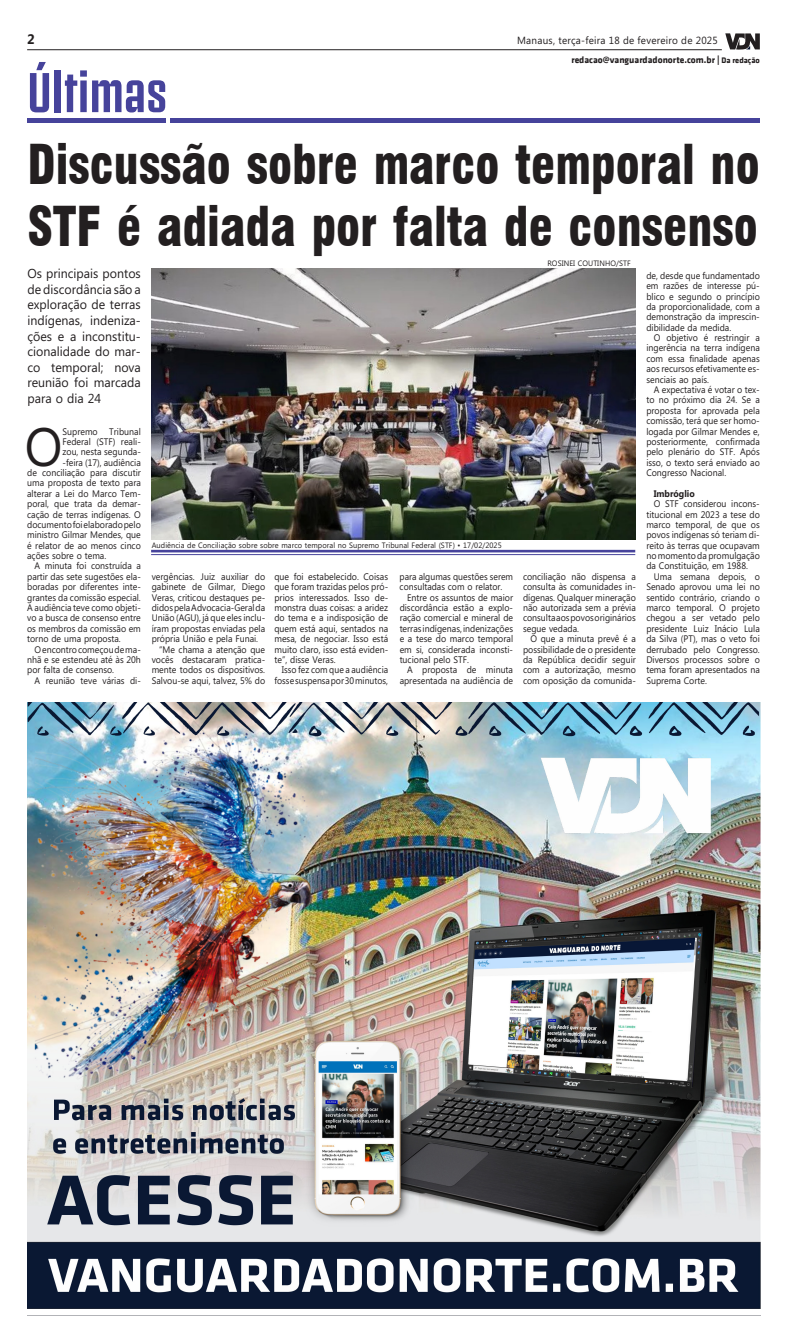
<style>
.page{position:relative;width:787px;height:1340px;background:#fff}
.page>*{position:absolute;margin:0;border:0;box-sizing:border-box;transform-origin:0 0}
.t1{font:700 56.18px "Juventus Fans";color:#46439b}
.t2{font:53.99px "Microsoft Phags Pa";color:#231f20;scale:.93 1}
.t3{font:900 condensed 53.64px/61.4px "Swiss 721 BT";color:#231f20;scale:.9 1}
.t4{font:700 13.83px "Microsoft Phags Pa";color:#231f20;scale:.96 1}
.t5{font:12.95px/15.6px "Microsoft Phags Pa";color:#231f20;text-align:justify;scale:.96 1}
.t6{font:10.41px "Microsoft Phags Pa";letter-spacing:.025em;color:#231f20;scale:.96 1}
.t7{font:9.54px "Microsoft Phags Pa";color:#231f20;scale:.93 1}
.t8{font:9.54px "Microsoft Phags Pa";color:#231f20;scale:.91 1}
.t9{font:700 9.54px "MW Klavika Bd";color:#231f20}
.t10{font:700 9.54px "Microsoft Phags Pa";color:#231f20;scale:.93 1}
.t11{font:7.79px "Microsoft Phags Pa";letter-spacing:.01em;color:#231f20;scale:.96 1}
.s1{font-size:8.31px}
</style>
<div class="page">
<img style="left:152px;top:269px;width:483px;height:271px">
<hr style="left:27px;top:1314px;width:733px;height:1px;background:#b2b3b7">
<hr style="left:170px;top:119px;width:589px;height:4px;background:#46439b">
<hr style="left:27px;top:119px;width:139px;height:4px;background:#46439b">
<hr style="left:151px;top:550px;width:484px;height:2px;background:#46439b">
<hr style="left:151px;top:554px;width:484px;height:1px;background:#46439b">
<hr style="left:27px;top:49px;width:694px;height:1px;background:#231f20">
<svg style="left:725px;top:33px;width:34px;height:17px"></svg>
<img style="left:28px;top:703px;width:732px;height:605px">
<p class="t4" style="left:27px;top:29px;width:9px">2</p>
<p class="t6" style="left:517px;top:33px;width:211px">Manaus, terça-feira 18 de fevereiro de 2025</p>
<p class="t9" style="left:571px;top:53px;width:190px">redacao@vanguardadonorte.com.br | <span class="s1">Da redação</span></p>
<p class="t1" style="left:27px;top:52px;width:142px">Últimas</p>
<p class="t3" style="left:27px;top:134px;width:814px">Discussão sobre marco temporal no<br>STF é adiada por falta de consenso</p>
<p class="t5" style="left:27px;top:265px;width:120px">Os principais pontos de discordância são a exploração de terras indígenas, indeniza&shy;ções e a inconstitu&shy;cionalidade do mar&shy;co temporal; nova reunião foi marcada para o dia 24</p>
<p class="t2" style="left:25px;top:409px;width:42px">O</p>
<p class="t7" style="left:62px;top:424px;width:86px">Supremo Tribunal</p>
<p class="t7" style="left:62px;top:435px;width:86px">Federal (STF) reali-</p>
<p class="t7" style="left:62px;top:445px;width:86px">zou, nesta segunda-</p>
<p class="t7" style="left:62px;top:455px;width:86px">-feira (17), audiência</p>
<p class="t7" style="left:27px;top:466px;width:124px">de conciliação para discutir</p>
<p class="t7" style="left:27px;top:476px;width:124px">uma proposta de texto para</p>
<p class="t7" style="left:27px;top:487px;width:124px">alterar a Lei do Marco Tem-</p>
<p class="t7" style="left:27px;top:497px;width:124px">poral, que trata da demar-</p>
<p class="t7" style="left:27px;top:507px;width:124px">cação de terras indígenas. O</p>
<p class="t7" style="left:27px;top:518px;width:124px">documento foi elaborado pelo</p>
<p class="t7" style="left:27px;top:528px;width:124px">ministro Gilmar Mendes, que</p>
<p class="t7" style="left:27px;top:538px;width:124px">é relator de ao menos cinco</p>
<p class="t7" style="left:27px;top:549px;width:87px">ações sobre o tema.</p>
<p class="t7" style="left:35px;top:559px;width:116px">A minuta foi construída a</p>
<p class="t7" style="left:27px;top:570px;width:124px">partir das sete sugestões ela-</p>
<p class="t7" style="left:27px;top:580px;width:124px">boradas por diferentes inte-</p>
<p class="t7" style="left:27px;top:590px;width:124px">grantes da comissão especial.</p>
<p class="t7" style="left:27px;top:601px;width:124px">A audiência teve como objeti-</p>
<p class="t7" style="left:27px;top:611px;width:124px">vo a busca de consenso entre</p>
<p class="t7" style="left:27px;top:622px;width:124px">os membros da comissão em</p>
<p class="t7" style="left:27px;top:632px;width:102px">torno de uma proposta.</p>
<p class="t7" style="left:35px;top:642px;width:116px">O encontro começou de ma-</p>
<p class="t7" style="left:27px;top:653px;width:124px">nhã e se estendeu até às 20h</p>
<p class="t7" style="left:27px;top:663px;width:95px">por falta de consenso.</p>
<p class="t7" style="left:35px;top:673px;width:116px">A reunião teve várias di-</p>
<p class="t11" style="left:547px;top:257px;width:88px">ROSINEI COUTINHO/STF</p>
<p class="t11" style="left:152px;top:539px;width:366px">Audiência de Conciliação sobre sobre marco temporal no Supremo Tribunal Federal (STF) • 17/02/2025</p>
<p class="t7" style="left:152px;top:570px;width:123px">vergências. Juiz auxiliar do</p>
<p class="t7" style="left:152px;top:580px;width:123px">gabinete de Gilmar, Diego</p>
<p class="t7" style="left:152px;top:590px;width:123px">Veras, criticou destaques pe-</p>
<p class="t7" style="left:152px;top:601px;width:123px">didos pela Advocacia-Geral da</p>
<p class="t7" style="left:152px;top:611px;width:123px">União (AGU), já que eles inclu-</p>
<p class="t7" style="left:152px;top:622px;width:123px">íram propostas enviadas pela</p>
<p class="t7" style="left:152px;top:632px;width:116px">própria União e pela Funai.</p>
<p class="t7" style="left:159px;top:642px;width:115px">“Me chama a atenção que</p>
<p class="t7" style="left:152px;top:653px;width:123px">vocês destacaram pratica-</p>
<p class="t7" style="left:152px;top:663px;width:123px">mente todos os dispositivos.</p>
<p class="t7" style="left:152px;top:673px;width:123px">Salvou-se aqui, talvez, 5% do</p>
<p class="t7" style="left:274px;top:570px;width:124px">que foi estabelecido. Coisas</p>
<p class="t7" style="left:274px;top:580px;width:124px">que foram trazidas pelos pró-</p>
<p class="t7" style="left:274px;top:590px;width:124px">prios interessados. Isso de-</p>
<p class="t7" style="left:274px;top:601px;width:124px">monstra duas coisas: a aridez</p>
<p class="t7" style="left:274px;top:611px;width:124px">do tema e a indisposição de</p>
<p class="t7" style="left:274px;top:622px;width:124px">quem está aqui, sentados na</p>
<p class="t7" style="left:274px;top:632px;width:124px">mesa, de negociar. Isso está</p>
<p class="t7" style="left:274px;top:642px;width:124px">muito claro, isso está eviden-</p>
<p class="t7" style="left:274px;top:653px;width:67px">te”, disse Veras.</p>
<p class="t8" style="left:282px;top:663px;width:118px">Isso fez com que a audiência</p>
<p class="t8" style="left:274px;top:673px;width:126px">fosse suspensa por 30 minutos,</p>
<p class="t8" style="left:399px;top:570px;width:126px">para algumas questões serem</p>
<p class="t8" style="left:399px;top:580px;width:114px">consultadas com o relator.</p>
<p class="t7" style="left:407px;top:590px;width:115px">Entre os assuntos de maior</p>
<p class="t7" style="left:399px;top:601px;width:123px">discordância estão a explo-</p>
<p class="t7" style="left:399px;top:611px;width:123px">ração comercial e mineral de</p>
<p class="t7" style="left:399px;top:622px;width:123px">terras indígenas, indenizações</p>
<p class="t7" style="left:399px;top:632px;width:123px">e a tese do marco temporal</p>
<p class="t7" style="left:399px;top:642px;width:123px">em si, considerada inconsti-</p>
<p class="t7" style="left:399px;top:653px;width:76px">tucional pelo STF.</p>
<p class="t7" style="left:407px;top:663px;width:115px">A proposta de minuta</p>
<p class="t7" style="left:399px;top:673px;width:123px">apresentada na audiência de</p>
<p class="t7" style="left:523px;top:570px;width:123px">conciliação não dispensa a</p>
<p class="t7" style="left:523px;top:580px;width:123px">consulta às comunidades in-</p>
<p class="t7" style="left:523px;top:590px;width:123px">dígenas. Qualquer mineração</p>
<p class="t7" style="left:523px;top:601px;width:123px">não autorizada sem a prévia</p>
<p class="t7" style="left:523px;top:611px;width:123px">consulta aos povos originários</p>
<p class="t7" style="left:523px;top:622px;width:62px">segue vedada.</p>
<p class="t7" style="left:530px;top:632px;width:115px">O que a minuta prevê é a</p>
<p class="t7" style="left:523px;top:642px;width:123px">possibilidade de o presidente</p>
<p class="t7" style="left:523px;top:653px;width:123px">da República decidir seguir</p>
<p class="t7" style="left:523px;top:663px;width:123px">com a autorização, mesmo</p>
<p class="t7" style="left:523px;top:673px;width:123px">com oposição da comunida-</p>
<p class="t7" style="left:646px;top:269px;width:123px">de, desde que fundamentado</p>
<p class="t7" style="left:646px;top:279px;width:123px">em razões de interesse pú-</p>
<p class="t7" style="left:646px;top:289px;width:123px">blico e segundo o princípio</p>
<p class="t7" style="left:646px;top:300px;width:123px">da proporcionalidade, com a</p>
<p class="t7" style="left:646px;top:310px;width:123px">demonstração da imprescin-</p>
<p class="t7" style="left:646px;top:321px;width:93px">dibilidade da medida.</p>
<p class="t7" style="left:653px;top:331px;width:115px">O objetivo é restringir a</p>
<p class="t7" style="left:646px;top:341px;width:123px">ingerência na terra indígena</p>
<p class="t7" style="left:646px;top:352px;width:123px">com essa finalidade apenas</p>
<p class="t7" style="left:646px;top:362px;width:123px">aos recursos efetivamente es-</p>
<p class="t7" style="left:646px;top:372px;width:69px">senciais ao país.</p>
<p class="t7" style="left:653px;top:383px;width:115px">A expectativa é votar o tex-</p>
<p class="t7" style="left:646px;top:393px;width:123px">to no próximo dia 24. Se a</p>
<p class="t7" style="left:646px;top:404px;width:123px">proposta for aprovada pela</p>
<p class="t7" style="left:646px;top:414px;width:123px">comissão, terá que ser homo-</p>
<p class="t7" style="left:646px;top:424px;width:123px">logada por Gilmar Mendes e,</p>
<p class="t7" style="left:646px;top:435px;width:123px">posteriormente, confirmada</p>
<p class="t7" style="left:646px;top:445px;width:123px">pelo plenário do STF. Após</p>
<p class="t7" style="left:646px;top:455px;width:123px">isso, o texto será enviado ao</p>
<p class="t7" style="left:646px;top:466px;width:87px">Congresso Nacional.</p>
<p class="t10" style="left:653px;top:486px;width:46px">Imbróglio</p>
<p class="t7" style="left:653px;top:497px;width:115px">O STF considerou incons-</p>
<p class="t7" style="left:646px;top:507px;width:123px">titucional em 2023 a tese do</p>
<p class="t7" style="left:646px;top:518px;width:123px">marco temporal, de que os</p>
<p class="t7" style="left:646px;top:528px;width:123px">povos indígenas só teriam di-</p>
<p class="t7" style="left:646px;top:539px;width:123px">reito às terras que ocupavam</p>
<p class="t7" style="left:646px;top:549px;width:123px">no momento da promulgação</p>
<p class="t7" style="left:646px;top:559px;width:111px">da Constituição, em 1988.</p>
<p class="t7" style="left:653px;top:570px;width:115px">Uma semana depois, o</p>
<p class="t7" style="left:646px;top:580px;width:123px">Senado aprovou uma lei no</p>
<p class="t7" style="left:646px;top:590px;width:123px">sentido contrário, criando o</p>
<p class="t7" style="left:646px;top:601px;width:123px">marco temporal. O projeto</p>
<p class="t7" style="left:646px;top:611px;width:123px">chegou a ser vetado pelo</p>
<p class="t7" style="left:646px;top:622px;width:123px">presidente Luiz Inácio Lula</p>
<p class="t7" style="left:646px;top:632px;width:123px">da Silva (PT), mas o veto foi</p>
<p class="t7" style="left:646px;top:642px;width:123px">derrubado pelo Congresso.</p>
<p class="t7" style="left:646px;top:653px;width:123px">Diversos processos sobre o</p>
<p class="t7" style="left:646px;top:663px;width:123px">tema foram apresentados na</p>
<p class="t7" style="left:646px;top:673px;width:67px">Suprema Corte.</p>
</div>
